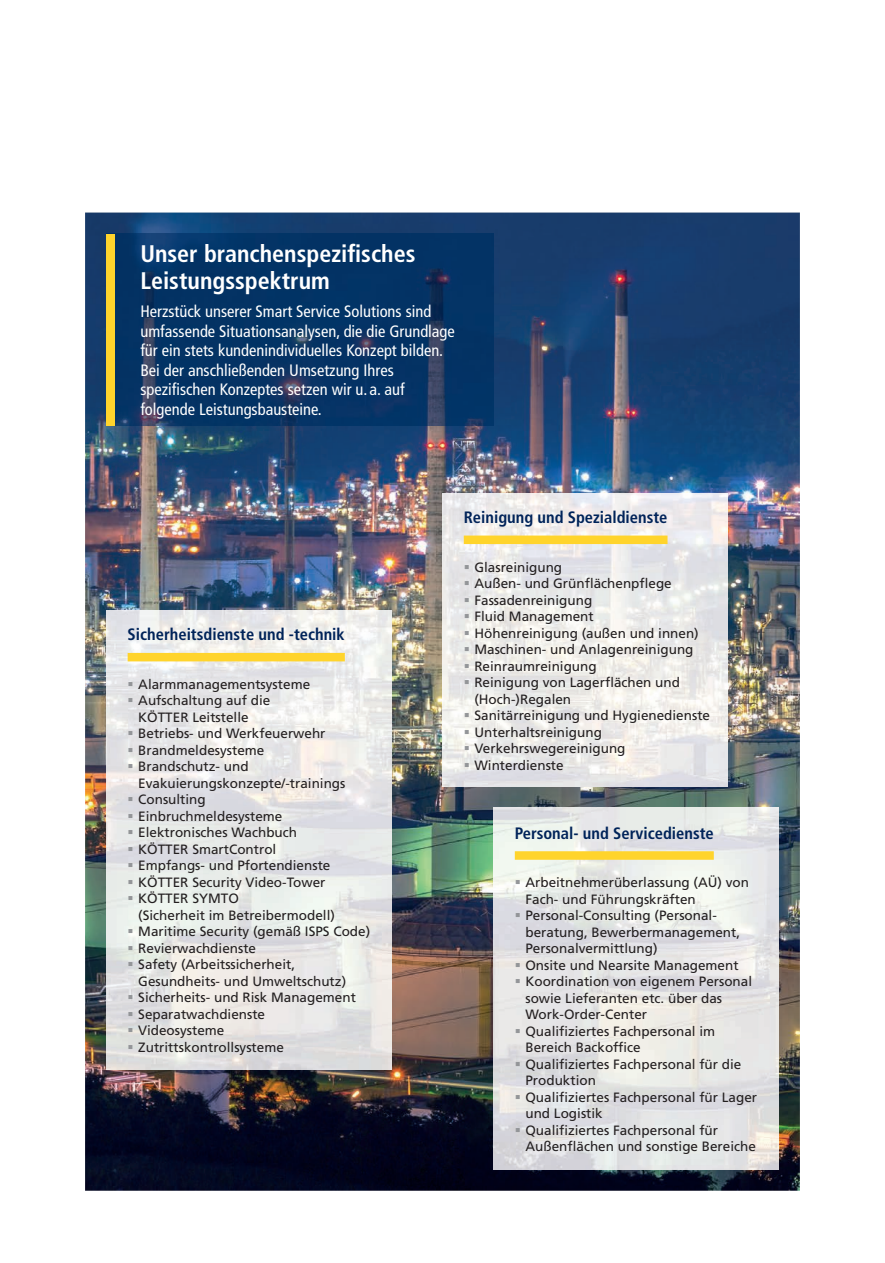
<style>
.page{position:relative;width:885px;height:1263px;background:#fff}
.page>*{position:absolute;margin:0;border:0;box-sizing:border-box;transform-origin:0 0}
.t1{font:700 condensed 24px/27px "Frutiger LT Pro";color:#fff}
.t2{font:condensed 16.5px/19.5px "Frutiger LT Pro";color:#fff}
.t3{font:700 condensed 16.5px "Frutiger LT Pro";color:#002359}
.t4{font:13.5px/16.5px "Frutiger LT Pro";color:#231f20}
.s1{color:#939598}
</style>
<div class="page">
<img style="left:85px;top:213px;width:714px;height:978px">
<img style="left:106px;top:610px;width:285px;height:459px">
<img style="left:442px;top:493px;width:285px;height:294px">
<img style="left:115px;top:234px;width:378px;height:191px">
<div style="left:106px;top:234px;width:9px;height:191px;background:#ffd42c"></div>
<img style="left:493px;top:808px;width:285px;height:361px">
<div style="left:128px;top:653px;width:217px;height:8px;background:#ffd42c"></div>
<div style="left:463px;top:535px;width:204px;height:9px;background:#ffd42c"></div>
<div style="left:514px;top:851px;width:199px;height:9px;background:#ffd42c"></div>
<h1 class="t1" style="left:140px;top:240px;width:276px">Unser branchenspezifisches<br>Leistungsspektrum</h1>
<p class="t2" style="left:140px;top:302px;width:316px">Herzstück unserer Smart Service Solutions sind umfassende Situationsanalysen, die die Grundlage für ein stets kunden individuelles Konzept bilden.<br>Bei der anschließenden Umsetzung Ihres spezifischen Konzeptes setzen wir u. a. auf folgende Leistungs bausteine.</p>
<p class="t3" style="left:128px;top:625px;width:219px">Sicherheitsdienste und -technik</p>
<p class="t4" style="left:128px;top:676px;width:184px"><span class="s1">▪</span> Alarmmanagementsysteme</p>
<p class="t4" style="left:138px;top:692px;width:134px;text-indent:-11px"><span class="s1">▪</span> Aufschaltung auf die<br>KÖTTER Leitstelle</p>
<p class="t4" style="left:128px;top:725px;width:199px"><span class="s1">▪</span> Betriebs- und Werkfeuerwehr</p>
<p class="t4" style="left:128px;top:742px;width:138px"><span class="s1">▪</span> Brandmeldesysteme</p>
<p class="t4" style="left:138px;top:758px;width:209px;text-indent:-11px"><span class="s1">▪</span> Brandschutz- und<br>Evakuierungskonzepte/-trainings</p>
<p class="t4" style="left:128px;top:791px;width:80px"><span class="s1">▪</span> Consulting</p>
<p class="t4" style="left:128px;top:808px;width:156px"><span class="s1">▪</span> Einbruchmeldesysteme</p>
<p class="t4" style="left:128px;top:824px;width:171px"><span class="s1">▪</span> Elektronisches Wachbuch</p>
<p class="t4" style="left:128px;top:841px;width:150px"><span class="s1">▪</span> KÖTTER SmartControl</p>
<p class="t4" style="left:128px;top:857px;width:204px"><span class="s1">▪</span> Empfangs- und Pfortendienste</p>
<p class="t4" style="left:128px;top:874px;width:199px"><span class="s1">▪</span> KÖTTER Security Video-Tower</p>
<p class="t4" style="left:138px;top:890px;width:198px;text-indent:-11px"><span class="s1">▪</span> KÖTTER SYMTO<br>(Sicherheit im Betreibermodell)</p>
<p class="t4" style="left:128px;top:923px;width:244px"><span class="s1">▪</span> Maritime Security (gemäß ISPS Code)</p>
<p class="t4" style="left:128px;top:940px;width:130px"><span class="s1">▪</span> Revierwachdienste</p>
<p class="t4" style="left:138px;top:956px;width:209px;text-indent:-11px"><span class="s1">▪</span> Safety (Arbeitssicherheit,<br>Gesundheits- und Umweltschutz)</p>
<p class="t4" style="left:128px;top:989px;width:230px"><span class="s1">▪</span> Sicherheits- und Risk Management</p>
<p class="t4" style="left:128px;top:1006px;width:139px"><span class="s1">▪</span> Separatwachdienste</p>
<p class="t4" style="left:128px;top:1022px;width:98px"><span class="s1">▪</span> Videosysteme</p>
<p class="t4" style="left:128px;top:1039px;width:158px"><span class="s1">▪</span> Zutrittskontrollsysteme</p>
<p class="t3" style="left:463px;top:507px;width:205px">Reinigung und Spezialdienste</p>
<p class="t4" style="left:463px;top:559px;width:100px"><span class="s1">▪</span> Glasreinigung</p>
<p class="t4" style="left:463px;top:575px;width:209px"><span class="s1">▪</span> Außen- und Grünflächenpflege</p>
<p class="t4" style="left:463px;top:592px;width:130px"><span class="s1">▪</span> Fassadenreinigung</p>
<p class="t4" style="left:463px;top:608px;width:131px"><span class="s1">▪</span> Fluid Management</p>
<p class="t4" style="left:463px;top:625px;width:236px"><span class="s1">▪</span> Höhenreinigung (außen und innen)</p>
<p class="t4" style="left:463px;top:641px;width:231px"><span class="s1">▪</span> Maschinen- und Anlagenreinigung</p>
<p class="t4" style="left:463px;top:658px;width:134px"><span class="s1">▪</span> Reinraumreinigung</p>
<p class="t4" style="left:474px;top:674px;width:207px;text-indent:-11px"><span class="s1">▪</span> Reinigung von Lagerflächen und (Hoch-)Regalen</p>
<p class="t4" style="left:463px;top:707px;width:248px"><span class="s1">▪</span> Sanitärreinigung und Hygienedienste</p>
<p class="t4" style="left:463px;top:724px;width:140px"><span class="s1">▪</span> Unterhaltsreinigung</p>
<p class="t4" style="left:463px;top:740px;width:163px"><span class="s1">▪</span> Verkehrswegereinigung</p>
<p class="t4" style="left:463px;top:757px;width:101px"><span class="s1">▪</span> Winterdienste</p>
<p class="t3" style="left:514px;top:823px;width:200px">Personal- und Servicedienste</p>
<p class="t4" style="left:525px;top:874px;width:225px;text-indent:-11px"><span class="s1">▪</span> Arbeitnehmerüberlassung (AÜ) von<br>Fach- und Führungskräften</p>
<p class="t4" style="left:525px;top:907px;width:216px;text-indent:-11px"><span class="s1">▪</span> Personal-Consulting (Personal&shy;beratung, Bewerbermanagement,<br>Personalvermittlung)</p>
<p class="t4" style="left:514px;top:957px;width:225px"><span class="s1">▪</span> Onsite und Nearsite Management</p>
<p class="t4" style="left:525px;top:973px;width:228px;text-indent:-11px"><span class="s1">▪</span> Koordination von eigenem Personal sowie Lieferanten etc. über das<br>Work-Order-Center</p>
<p class="t4" style="left:525px;top:1023px;width:191px;text-indent:-11px"><span class="s1">▪</span> Qualifiziertes Fachpersonal im<br>Bereich Backoffice</p>
<p class="t4" style="left:525px;top:1056px;width:217px;text-indent:-11px"><span class="s1">▪</span> Qualifiziertes Fachpersonal für die<br>Produktion</p>
<p class="t4" style="left:525px;top:1089px;width:233px;text-indent:-11px"><span class="s1">▪</span> Qualifiziertes Fachpersonal für Lager und Logistik</p>
<p class="t4" style="left:525px;top:1122px;width:232px;text-indent:-11px"><span class="s1">▪</span> Qualifiziertes Fachpersonal für<br>Außenflächen und sonstige Bereiche</p>
</div>
